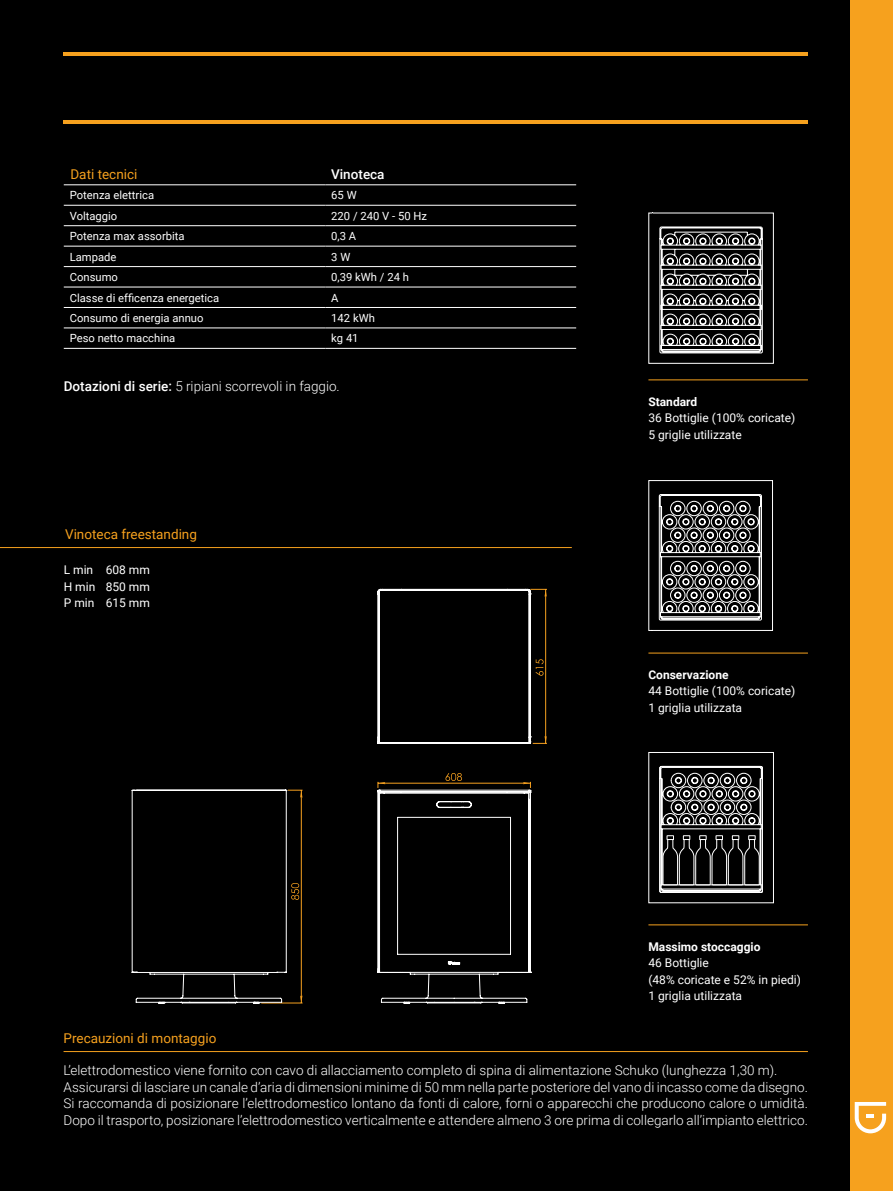
<style>
.page{position:relative;width:893px;height:1191px;background:#000}
.page>*{position:absolute;margin:0;border:0;box-sizing:border-box;transform-origin:0 0}
.t1{font:300 13.5px/16.5px "Roboto";color:#fff}
.t2{font:13.5px "Roboto";color:#f6a11e}
.t3{font:500 13.5px "Roboto";color:#fff}
.t4{font:12px/16.5px "Roboto";color:#fff}
.t5{font:700 12px "Roboto";color:#fff}
.t6{font:11.25px "Roboto";color:#fff}
.s1{font-weight:500}
</style>
<div class="page">
<hr style="left:648px;top:379px;width:160px;height:1px;background:#f6a11e">
<hr style="left:648px;top:652px;width:160px;height:1px;background:#f6a11e">
<hr style="left:648px;top:924px;width:160px;height:1px;background:#f6a11e">
<hr style="left:64px;top:120px;width:744px;height:4px;background:#f6a11e">
<hr style="left:64px;top:52px;width:744px;height:4px;background:#f6a11e">
<svg style="left:377px;top:773px;width:155px;height:231px"></svg>
<svg style="left:377px;top:588px;width:170px;height:156px"></svg>
<svg style="left:131px;top:789px;width:172px;height:215px"></svg>
<hr style="left:64px;top:184px;width:261px;height:1px;background:#fff">
<hr style="left:325px;top:184px;width:251px;height:1px;background:#fff">
<hr style="left:64px;top:205px;width:261px;height:1px;background:#fff">
<hr style="left:325px;top:205px;width:251px;height:1px;background:#fff">
<hr style="left:64px;top:225px;width:261px;height:1px;background:#fff">
<hr style="left:325px;top:225px;width:251px;height:1px;background:#fff">
<hr style="left:64px;top:246px;width:261px;height:1px;background:#fff">
<hr style="left:325px;top:246px;width:251px;height:1px;background:#fff">
<hr style="left:64px;top:266px;width:261px;height:1px;background:#fff">
<hr style="left:325px;top:266px;width:251px;height:1px;background:#fff">
<hr style="left:64px;top:287px;width:261px;height:1px;background:#fff">
<hr style="left:325px;top:287px;width:251px;height:1px;background:#fff">
<hr style="left:64px;top:307px;width:261px;height:1px;background:#fff">
<hr style="left:325px;top:307px;width:251px;height:1px;background:#fff">
<hr style="left:64px;top:328px;width:261px;height:1px;background:#fff">
<hr style="left:325px;top:328px;width:251px;height:1px;background:#fff">
<hr style="left:64px;top:348px;width:261px;height:1px;background:#fff">
<hr style="left:325px;top:348px;width:251px;height:1px;background:#fff">
<hr style="left:0;top:547px;width:572px;height:1px;background:#f6a11e">
<hr style="left:64px;top:1051px;width:744px;height:1px;background:#f6a11e">
<div style="left:850px;top:0;width:43px;height:1191px;background:#f6a11e"></div>
<svg style="left:648px;top:212px;width:126px;height:152px"></svg>
<div style="left:661px;top:345px;width:100px;height:5px;border:1px solid #fff"></div>
<svg style="left:648px;top:480px;width:125px;height:151px"></svg>
<svg style="left:648px;top:752px;width:126px;height:151px"></svg>
<svg style="left:855px;top:1102px;width:31px;height:31px"></svg>
<p class="t2" style="left:70px;top:164px;width:68px">Dati tecnici</p>
<p class="t3" style="left:331px;top:164px;width:55px">Vinoteca</p>
<p class="t6" style="left:70px;top:187px;width:86px">Potenza elettrica</p>
<p class="t6" style="left:331px;top:187px;width:27px">65 W</p>
<p class="t6" style="left:70px;top:208px;width:49px">Voltaggio</p>
<p class="t6" style="left:331px;top:208px;width:97px">220 / 240 V - 50 Hz</p>
<p class="t6" style="left:70px;top:228px;width:116px">Potenza max assorbita</p>
<p class="t6" style="left:331px;top:228px;width:26px">0,3 A</p>
<p class="t6" style="left:70px;top:249px;width:48px">Lampade</p>
<p class="t6" style="left:331px;top:249px;width:21px">3 W</p>
<p class="t6" style="left:70px;top:269px;width:50px">Consumo</p>
<p class="t6" style="left:331px;top:269px;width:79px">0,39 kWh / 24 h</p>
<p class="t6" style="left:70px;top:290px;width:151px">Classe di efficenza energetica</p>
<p class="t6" style="left:331px;top:290px;width:9px">A</p>
<p class="t6" style="left:70px;top:310px;width:135px">Consumo di energia annuo</p>
<p class="t6" style="left:331px;top:310px;width:45px">142 kWh</p>
<p class="t6" style="left:70px;top:330px;width:107px">Peso netto macchina</p>
<p class="t6" style="left:331px;top:330px;width:29px">kg 41</p>
<p class="t1" style="left:64px;top:378px;width:278px"><span class="s1">Dotazioni di serie:</span> 5 ripiani scorrevoli in faggio.</p>
<p class="t2" style="left:65px;top:524px;width:133px">Vinoteca freestanding</p>
<p class="t4" style="left:64px;top:561px;width:88px;text-align:justify">L min 608 mm H min 850 mm P min 615 mm</p>
<p class="t5" style="left:648px;top:393px;width:50px">Standard</p>
<p class="t4" style="left:648px;top:409px;width:148px">36 Bottiglie (100% coricate)<br>5 griglie utilizzate</p>
<p class="t5" style="left:648px;top:666px;width:82px">Conservazione</p>
<p class="t4" style="left:648px;top:682px;width:148px">44 Bottiglie (100% coricate)<br>1 griglia utilizzata</p>
<p class="t5" style="left:648px;top:938px;width:114px">Massimo stoccaggio</p>
<p class="t4" style="left:648px;top:954px;width:154px">46 Bottiglie<br>(48% coricate e 52% in piedi)<br>1 griglia utilizzata</p>
<p class="t2" style="left:64px;top:1028px;width:154px">Precauzioni di montaggio</p>
<p class="t1" style="left:64px;top:1061px;width:746px">L’elettrodomestico viene fornito con cavo di allacciamento completo di spina di alimentazione Schuko (lunghezza 1,30 m).<br>Assicurarsi di lasciare un canale d’aria di dimensioni minime di 50 mm nella parte posteriore del vano di incasso come da disegno.<br>Si raccomanda di posizionare l’elettrodomestico lontano da fonti di calore, forni o apparecchi che producono calore o umidità.<br>Dopo il trasporto, posizionare l’elettrodomestico verticalmente e attendere almeno 3 ore prima di collegarlo all’impianto elettrico.</p>
</div>
